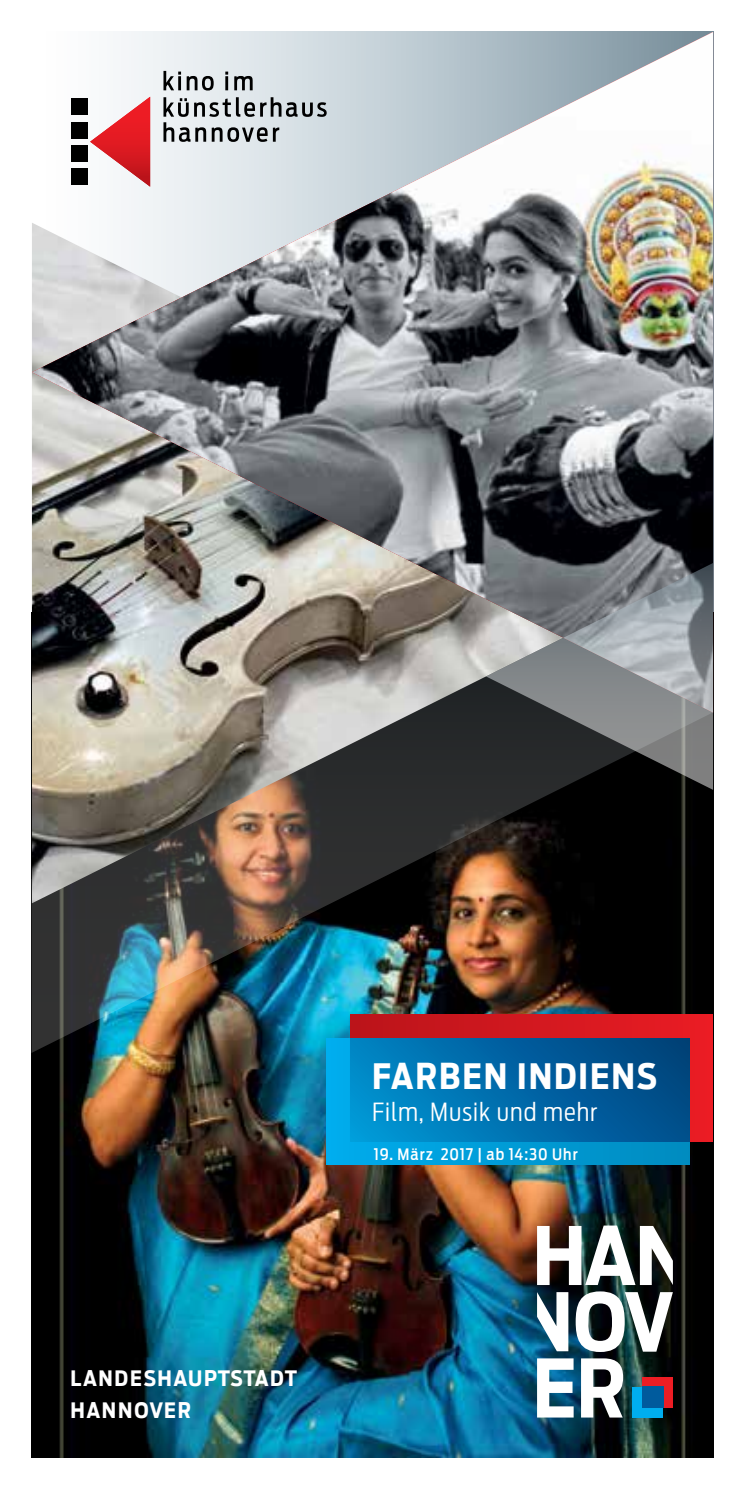
<style>
.page{position:relative;width:745px;height:1489px;background:#fff}
.page>*{position:absolute;margin:0;border:0;box-sizing:border-box;transform-origin:0 0}
.t1{font:700 35px "Antenna Cond";letter-spacing:.05em;color:#fff}
.t2{font:300 25px "Antenna Cond";letter-spacing:.04em;color:#fff}
.t3{font:700 21.25px/32px "Antenna Cond";letter-spacing:.065em;color:#fff}
.t4{font:500 15.75px "Antenna Cond";letter-spacing:.06em;color:#fff}
</style>
<div class="page">
<img style="left:32px;top:1052px;width:680px;height:404px">
<img style="left:31px;top:625px;width:681px;height:427px">
<img style="left:32px;top:712px;width:680px;height:191px">
<img style="left:32px;top:32px;width:680px;height:680px">
<svg style="left:485px;top:563px;width:227px;height:226px;background:#717577"></svg>
<div style="left:632px;top:1386px;width:30px;height:31px;background:#00aeef"></div>
<div style="left:641px;top:1376px;width:31px;height:31px;background:#ed1d24"></div>
<svg style="left:575px;top:1291px;width:97px;height:60px"></svg>
<svg style="left:536px;top:1225px;width:136px;height:59px"></svg>
<div style="left:641px;top:1386px;width:21px;height:21px;background:#005b9d"></div>
<svg style="left:536px;top:1358px;width:37px;height:59px"></svg>
<svg style="left:580px;top:1358px;width:42px;height:59px"></svg>
<svg style="left:536px;top:1291px;width:32px;height:60px"></svg>
<svg style="left:90px;top:97px;width:60px;height:90px"></svg>
<div style="left:71px;top:98px;width:17px;height:17px;background:#000"></div>
<div style="left:71px;top:122px;width:17px;height:16px;background:#000"></div>
<div style="left:71px;top:145px;width:17px;height:17px;background:#000"></div>
<div style="left:71px;top:168px;width:17px;height:17px;background:#000"></div>
<svg style="left:163px;top:97px;width:163px;height:45px;background:#abb1b4"></svg>
<svg style="left:163px;top:71px;width:89px;height:19px;background:#a1a4a7"></svg>
<div style="left:326px;top:1038px;width:362px;height:126px;background:linear-gradient(to right,#00aced,#008cc0)"></div>
<div style="left:350px;top:1014px;width:362px;height:127px;background:linear-gradient(to right,#bc1419,#e61d26)"></div>
<div style="left:350px;top:1038px;width:338px;height:103px;background:linear-gradient(to right,#008ece,#004480)"></div>
<h1 class="t1" style="left:372px;top:1054px;width:286px">FARBEN INDIENS</h1>
<p class="t2" style="left:372px;top:1097px;width:227px">Film, Musik und mehr</p>
<p class="t4" style="left:373px;top:1144px;width:205px">19. März 2017 | ab 14:30 Uhr</p>
<p class="t3" style="left:70px;top:1362px;width:228px">LANDESHAUPTSTADT<br>HANNOVER</p>
</div>
